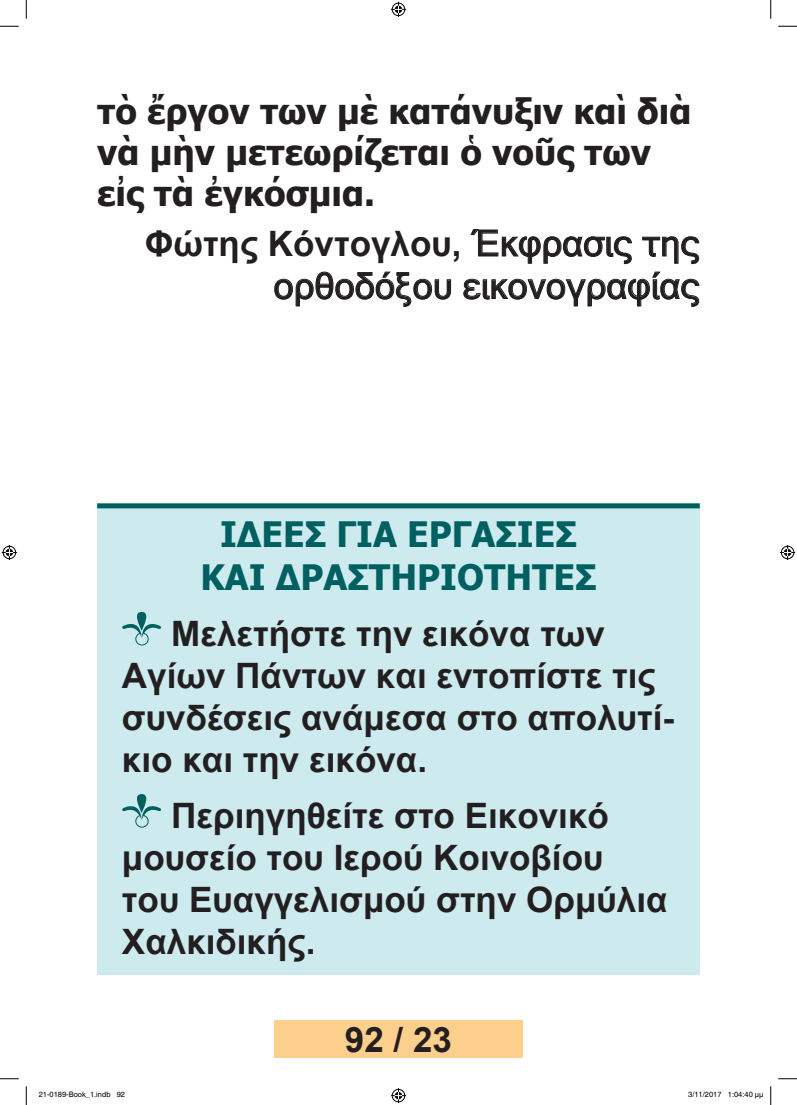
<style>
.page{position:relative;width:797px;height:1105px;background:#fff}
.page>*{position:absolute;margin:0;border:0;box-sizing:border-box;transform-origin:0 0}
.t1{font:36.25px "Microsoft Sans Serif";color:#231f20}
.t2{font:700 35px/42px "Arial";color:#231f20}
.t3{font:700 35px/41.2px "Tahoma";color:#231f20}
.t4{font:700 35px/42.5px "Tahoma";color:#006061;text-align:center}
.t5{font:7.5px "Helvetica";color:#000}
.s1{font-family:"Microsoft Sans Serif";font-weight:400;font-size:36.25px}
</style>
<div class="page">
<div style="left:274px;top:1020px;width:248px;height:37px;background:#fdcf8c"></div>
<svg style="left:470px;top:229px;width:162px;height:35px"></svg>
<svg style="left:642px;top:236px;width:57px;height:28px"></svg>
<svg style="left:274px;top:271px;width:177px;height:36px"></svg>
<svg style="left:463px;top:271px;width:236px;height:36px"></svg>
<div style="left:97px;top:503px;width:602px;height:471px;background:#cdebef"></div>
<div style="left:97px;top:503px;width:602px;height:5px;background:#006061"></div>
<svg style="left:122px;top:611px;width:39px;height:35px"></svg>
<svg style="left:122px;top:794px;width:39px;height:34px"></svg>
<svg style="left:0;top:25px;width:19px;height:2px"></svg>
<svg style="left:778px;top:25px;width:19px;height:2px"></svg>
<svg style="left:0;top:1078px;width:19px;height:1px"></svg>
<svg style="left:778px;top:1078px;width:19px;height:1px"></svg>
<svg style="left:25px;top:0;width:2px;height:19px"></svg>
<svg style="left:25px;top:1086px;width:2px;height:19px"></svg>
<svg style="left:770px;top:0;width:1px;height:19px"></svg>
<svg style="left:770px;top:1086px;width:1px;height:19px"></svg>
<svg style="left:391px;top:2px;width:15px;height:15px"></svg>
<svg style="left:391px;top:1088px;width:15px;height:15px"></svg>
<svg style="left:2px;top:545px;width:15px;height:15px"></svg>
<svg style="left:780px;top:545px;width:15px;height:15px"></svg>
<p class="t3" style="left:97px;top:88px;width:596px">τὸ ἔργον των μὲ κατάνυξιν καὶ διὰ νὰ μὴν μετεωρίζεται ὁ νοῦς των εἰς τὰ ἐγκόσμια.</p>
<p class="t2" style="left:145px;top:223px;width:556px">Φώτης Κόντογλου, <span class="s1">Έκφρασις της</span></p>
<p class="t1" style="left:273px;top:262px;width:428px">ορθοδόξου εικονογραφίας</p>
<p class="t4" style="left:200px;top:511px;width:397px">ΙΔΕΕΣ ΓΙΑ ΕΡΓΑΣΙΕΣ<br>ΚΑΙ ΔΡΑΣΤΗΡΙΟΤΗΤΕΣ</p>
<p class="t2" style="left:122px;top:613px;width:553px;text-indent:49px">Μελετήστε την εικόνα των<br>Αγίων Πάντων και εντοπίστε τις συνδέσεις ανάμεσα στο απολυτί&shy;κιο και την εικόνα.</p>
<p class="t2" style="left:122px;top:795px;width:547px;text-indent:49px">Περιηγηθείτε στο Εικονικό μουσείο του Ιερού Κοινοβίου του Ευαγγελισμού στην Ορμύλια<br>Χαλκιδικής.</p>
<p class="t2" style="left:345px;top:1019px;width:109px">92 / 23</p>
<p class="t5" style="left:39px;top:1090px;width:88px">21-0189-Book_1.indb 92</p>
<p class="t5" style="left:688px;top:1090px;width:77px">3/11/2017 1:04:40 µµ</p>
</div>
